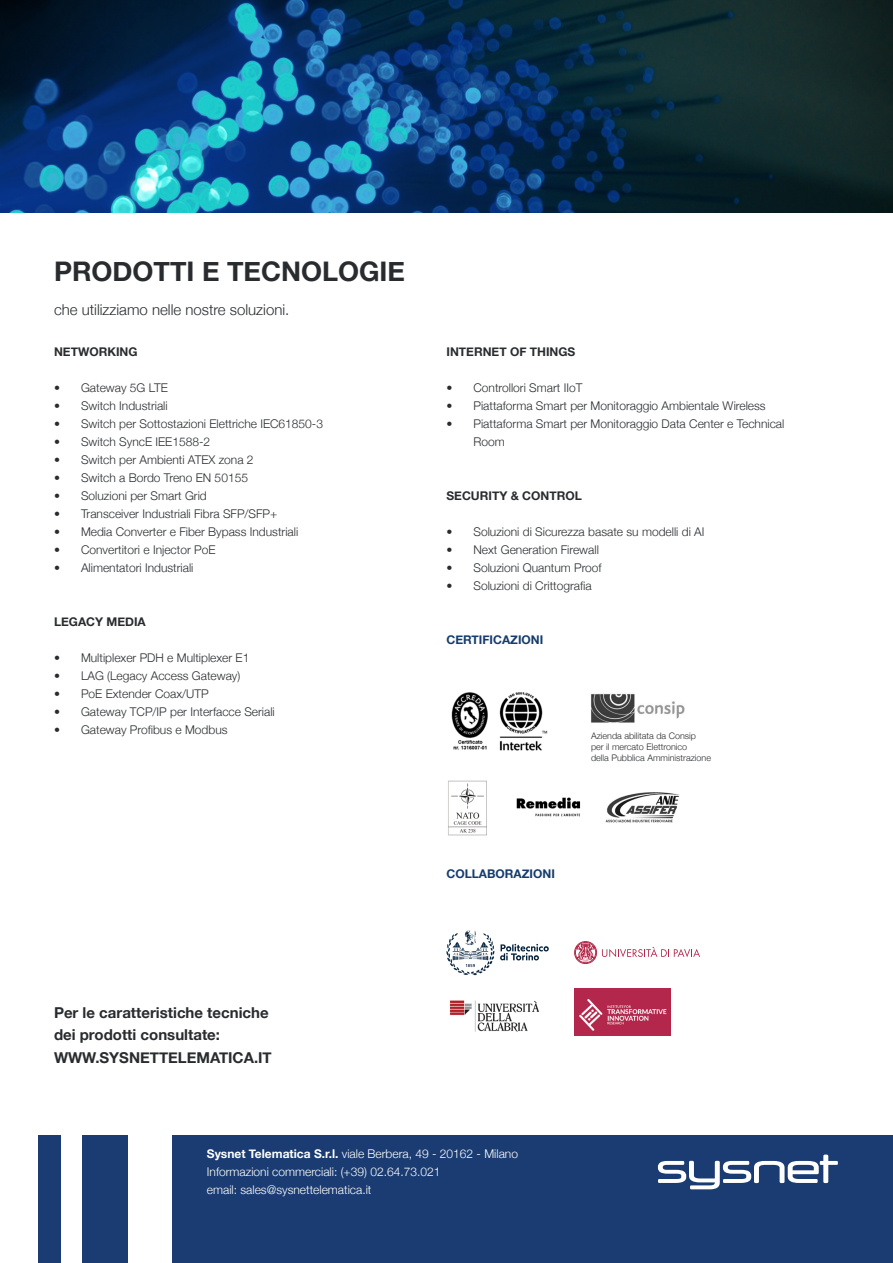
<style>
.page{position:relative;width:893px;height:1263px;background:#fff}
.page>*{position:absolute;margin:0;border:0;box-sizing:border-box;transform-origin:0 0}
.t1{font:700 27px "Helvetica Neue";color:#292c2f}
.t2{font:700 15px "Helvetica Neue";color:#292c2f}
.t3{font:300 15px "Helvetica Neue";color:#292c2f}
.t4{font:300 12px/18px "Helvetica Neue";color:#292c2f}
.t5{font:300 12px "Helvetica Neue";color:#fff}
.t6{font:700 12px "Helvetica Neue";color:#292c2f}
.t7{font:700 12px "Helvetica Neue";color:#153c6e}
.t8{font:300 9px "Helvetica Neue";color:#292c2f}
.s1{font-weight:700}
</style>
<div class="page">
<div style="left:83px;top:1135px;width:45px;height:128px;background:#1a3c72"></div>
<div style="left:38px;top:1135px;width:22px;height:128px;background:#1a3c72"></div>
<div style="left:173px;top:1135px;width:720px;height:128px;background:#1a3c72"></div>
<img style="left:0;top:0;width:893px;height:213px">
<svg style="left:658px;top:1154px;width:180px;height:35px"></svg>
<img style="left:451px;top:692px;width:97px;height:59px">
<img style="left:591px;top:693px;width:94px;height:30px">
<img style="left:448px;top:781px;width:39px;height:54px">
<img style="left:516px;top:797px;width:65px;height:20px">
<svg style="left:446px;top:930px;width:48px;height:45px"></svg>
<svg style="left:500px;top:944px;width:49px;height:16px"></svg>
<div style="left:574px;top:941px;width:23px;height:23px;border:1px solid #b3294a;border-radius:50%"></div>
<svg style="left:575px;top:942px;width:21px;height:21px"></svg>
<svg style="left:602px;top:947px;width:98px;height:10px"></svg>
<img style="left:449px;top:1000px;width:91px;height:32px">
<img style="left:574px;top:988px;width:97px;height:47px">
<img style="left:606px;top:792px;width:73px;height:31px">
<p class="t1" style="left:54px;top:251px;width:352px">PRODOTTI E TECNOLOGIE</p>
<p class="t3" style="left:54px;top:298px;width:237px">che utilizziamo nelle nostre soluzioni.</p>
<p class="t6" style="left:54px;top:342px;width:85px">NETWORKING</p>
<p class="t4" style="left:54px;top:378px;width:115px">• Gateway 5G LTE</p>
<p class="t4" style="left:54px;top:396px;width:115px">• Switch Industriali</p>
<p class="t4" style="left:54px;top:414px;width:271px">• Switch per Sottostazioni Elettriche IEC61850-3</p>
<p class="t4" style="left:54px;top:432px;width:158px">• Switch SyncE IEE1588-2</p>
<p class="t4" style="left:54px;top:450px;width:201px">• Switch per Ambienti ATEX zona 2</p>
<p class="t4" style="left:54px;top:468px;width:196px">• Switch a Bordo Treno EN 50155</p>
<p class="t4" style="left:54px;top:486px;width:154px">• Soluzioni per Smart Grid</p>
<p class="t4" style="left:54px;top:504px;width:225px">• Transceiver Industriali Fibra SFP/SFP+</p>
<p class="t4" style="left:54px;top:522px;width:246px">• Media Converter e Fiber Bypass Industriali</p>
<p class="t4" style="left:54px;top:540px;width:163px">• Convertitori e Injector PoE</p>
<p class="t4" style="left:54px;top:558px;width:141px">• Alimentatori Industriali</p>
<p class="t6" style="left:54px;top:612px;width:93px">LEGACY MEDIA</p>
<p class="t4" style="left:54px;top:648px;width:197px">• Multiplexer PDH e Multiplexer E1</p>
<p class="t4" style="left:54px;top:666px;width:188px">• LAG (Legacy Access Gateway)</p>
<p class="t4" style="left:54px;top:684px;width:156px">• PoE Extender Coax/UTP</p>
<p class="t4" style="left:54px;top:702px;width:222px">• Gateway TCP/IP per Interfacce Seriali</p>
<p class="t4" style="left:54px;top:720px;width:175px">• Gateway Profibus e Modbus</p>
<p class="t6" style="left:446px;top:342px;width:130px">INTERNET OF THINGS</p>
<p class="t4" style="left:446px;top:378px;width:137px">• Controllori Smart IIoT</p>
<p class="t4" style="left:446px;top:396px;width:321px">• Piattaforma Smart per Monitoraggio Ambientale Wireless</p>
<p class="t4" style="left:473px;top:414px;width:312px;text-indent:-27px">• Piattaforma Smart per Monitoraggio Data Center e Technical<br>Room</p>
<p class="t6" style="left:446px;top:486px;width:137px">SECURITY &amp; CONTROL</p>
<p class="t4" style="left:446px;top:522px;width:259px">• Soluzioni di Sicurezza basate su modelli di AI</p>
<p class="t4" style="left:446px;top:540px;width:154px">• Next Generation Firewall</p>
<p class="t4" style="left:446px;top:558px;width:157px">• Soluzioni Quantum Proof</p>
<p class="t4" style="left:446px;top:576px;width:147px">• Soluzioni di Crittografia</p>
<p class="t7" style="left:446px;top:630px;width:98px">CERTIFICAZIONI</p>
<p class="t8" style="left:591px;top:729px;width:107px">Azienda abilitata da Consip</p>
<p class="t8" style="left:591px;top:739px;width:98px">per il mercato Elettronico</p>
<p class="t8" style="left:591px;top:750px;width:122px">della Pubblica Amministrazione</p>
<p class="t7" style="left:446px;top:864px;width:110px">COLLABORAZIONI</p>
<p class="t2" style="left:54px;top:1000px;width:216px">Per le caratteristiche tecniche</p>
<p class="t2" style="left:54px;top:1023px;width:168px">dei prodotti consultate:</p>
<p class="t2" style="left:54px;top:1045px;width:219px">WWW.SYSNETTELEMATICA.IT</p>
<p class="t5" style="left:207px;top:1144px;width:313px"><span class="s1">Sysnet Telematica S.r.l.</span> viale Berbera, 49 - 20162 - Milano</p>
<p class="t5" style="left:207px;top:1162px;width:235px">Informazioni commerciali: (+39) 02.64.73.021</p>
<p class="t5" style="left:207px;top:1180px;width:166px">email: sales@sysnettelematica.it</p>
</div>
